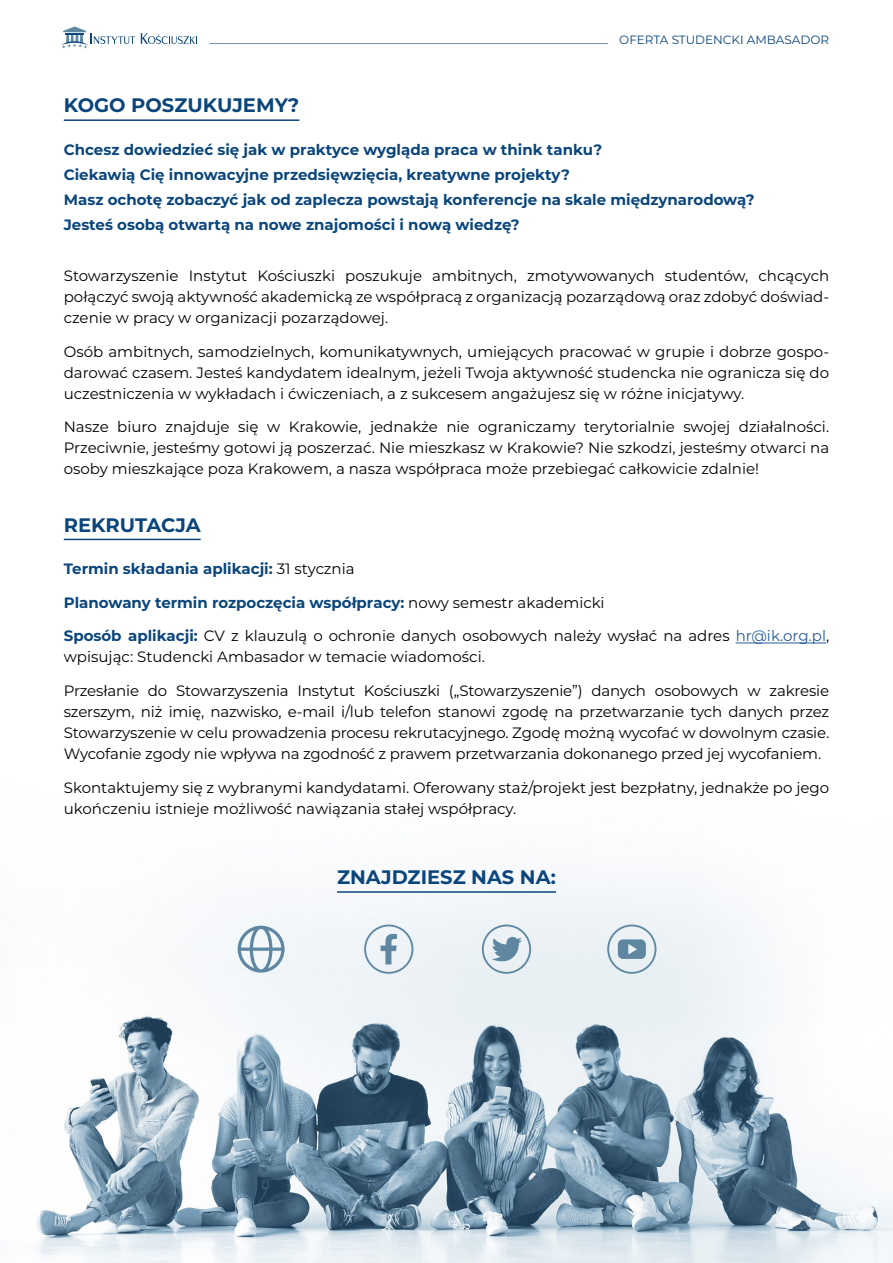
<style>
.page{position:relative;width:893px;height:1263px;background:#fff}
.page>*{position:absolute;margin:0;border:0;box-sizing:border-box;transform-origin:0 0}
.t1{font:700 19.5px "Montserrat";color:#0a457b}
.t2{font:15px/21px "Montserrat";color:#000;text-align:justify}
.t3{font:700 15px/25.2px "Montserrat";color:#0a457b}
.t4{font:12px "Montserrat";color:#0a457b}
.s1{font-weight:400;color:#000}
.s2{font-weight:700;color:#0a457b}
.s3{color:#275b9b}
</style>
<div class="page">
<svg style="left:141px;top:33px;width:56px;height:11px"></svg>
<svg style="left:61px;top:27px;width:74px;height:22px"></svg>
<hr style="left:210px;top:43px;width:398px;height:1px;background:#6f90a7">
<img style="left:36px;top:880px;width:857px;height:383px">
<hr style="left:64px;top:119px;width:235px;height:2px;background:#0a457b">
<hr style="left:64px;top:539px;width:137px;height:1px;background:#0a457b">
<hr style="left:736px;top:643px;width:90px;height:1px;background:#275b9b">
<svg style="left:238px;top:926px;width:47px;height:46px"></svg>
<svg style="left:364px;top:924px;width:49px;height:50px"></svg>
<svg style="left:482px;top:924px;width:49px;height:50px;background:#c1d1db"></svg>
<svg style="left:607px;top:924px;width:49px;height:50px;background:#c0d0db"></svg>
<hr style="left:337px;top:891px;width:219px;height:2px;background:#0a457b">
<p class="t4" style="left:619px;top:32px;width:211px">OFERTA STUDENCKI AMBASADOR</p>
<h1 class="t1" style="left:64px;top:91px;width:237px">KOGO POSZUKUJEMY?</h1>
<p class="t3" style="left:64px;top:136px;width:692px">Chcesz dowiedzieć się jak w praktyce wygląda praca w think tanku?<br>Ciekawią Cię innowacyjne przedsięwzięcia, kreatywne projekty?<br>Masz ochotę zobaczyć jak od zaplecza powstają konferencje na skale międzynarodową?<br>Jesteś osobą otwartą na nowe znajomości i nową wiedzę?</p>
<p class="t2" style="left:64px;top:265px;width:767px">Stowarzyszenie Instytut Kościuszki poszukuje ambitnych, zmotywowanych studentów, chcących połączyć swoją aktywność akademicką ze współpracą z organizacją pozarządową oraz zdobyć doświad&shy;czenie w pracy w organizacji pozarządowej.</p>
<p class="t2" style="left:64px;top:340px;width:767px">Osób ambitnych, samodzielnych, komunikatywnych, umiejących pracować w grupie i dobrze gospo&shy;darować czasem. Jesteś kandydatem idealnym, jeżeli Twoja aktywność studencka nie ogranicza się do uczestniczenia w wykładach i ćwiczeniach, a z sukcesem angażujesz się w różne inicjatywy.</p>
<p class="t2" style="left:64px;top:416px;width:767px">Nasze biuro znajduje się w Krakowie, jednakże nie ograniczamy terytorialnie swojej działalności.<br>Przeciwnie, jesteśmy gotowi ją poszerzać. Nie mieszkasz w Krakowie? Nie szkodzi, jesteśmy otwarci na osoby mieszkające poza Krakowem, a nasza współpraca może przebiegać całkowicie zdalnie!</p>
<h1 class="t1" style="left:64px;top:511px;width:138px">REKRUTACJA</h1>
<p class="t3" style="left:64px;top:555px;width:292px">Termin składania aplikacji: <span class="s1">31 stycznia</span></p>
<p class="t3" style="left:64px;top:589px;width:542px">Planowany termin rozpoczęcia współpracy: <span class="s1">nowy semestr akademicki</span></p>
<p class="t2" style="left:64px;top:625px;width:767px"><span class="s2">Sposób aplikacji:</span> CV z klauzulą o ochronie danych osobowych należy wysłać na adres <span class="s3">hr@ik.org.pl</span>, wpisując: Studencki Ambasador w temacie wiadomości.</p>
<p class="t2" style="left:64px;top:680px;width:767px">Przesłanie do Stowarzyszenia Instytut Kościuszki („Stowarzyszenie”) danych osobowych w zakresie szerszym, niż imię, nazwisko, e-mail i/lub telefon stanowi zgodę na przetwarzanie tych danych przez Stowarzyszenie w celu prowadzenia procesu rekrutacyjnego. Zgodę możną wycofać w dowolnym czasie.<br>Wycofanie zgody nie wpływa na zgodność z prawem przetwarzania dokonanego przed jej wycofaniem.</p>
<p class="t2" style="left:64px;top:777px;width:767px">Skontaktujemy się z wybranymi kandydatami. Oferowany staż/projekt jest bezpłatny, jednakże po jego ukończeniu istnieje możliwość nawiązania stałej współpracy.</p>
<h1 class="t1" style="left:337px;top:863px;width:220px">ZNAJDZIESZ NAS NA:</h1>
</div>
